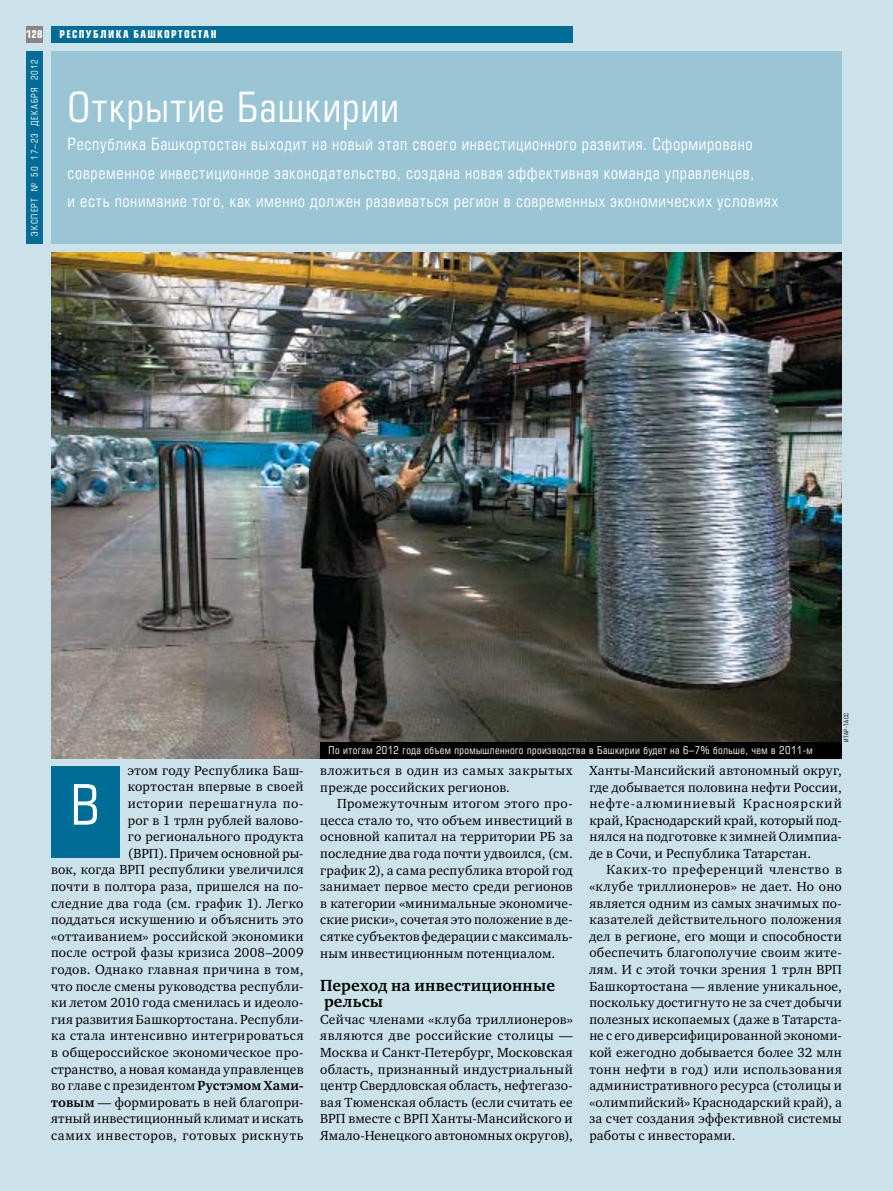
<style>
.page{position:relative;width:893px;height:1191px;background:#cce2ea}
.page>*{position:absolute;margin:0;border:0;box-sizing:border-box;transform-origin:0 0}
.t1{font:54.15px "Europe Cond";color:#fff}
.t2{font:40.5px "Europe Cond";letter-spacing:.03em;color:#fff}
.t3{font:16.5px/28.5px "Europe Cond";letter-spacing:.035em;color:#fff}
.t4{font:700 16.5px/16.6px "Charter ITC";letter-spacing:.01em;color:#000}
.t5{font:13.5px/16.6px "Charter ITC";letter-spacing:.02em;color:#000;text-align:justify}
.t6{font:10.5px "Europe Cond";letter-spacing:.04em;color:#fff}
.t7{font:700 10.5px "Europe Cond";letter-spacing:.125em;color:#fff}
.t8{font:9px "Europe Cond";letter-spacing:.11em;color:#fff}
.t9{font:6px "Europe Cond";letter-spacing:.1em;color:#000}
.s1{font-weight:700}
</style>
<div class="page">
<div style="left:51px;top:26px;width:522px;height:17px;background:#006d96"></div>
<div style="left:26px;top:26px;width:17px;height:17px;background:#878682"></div>
<div style="left:26px;top:51px;width:17px;height:193px;background:#006d96"></div>
<div style="left:51px;top:766px;width:68px;height:92px;background:#006d96"></div>
<div style="left:51px;top:51px;width:791px;height:193px;background:#99c5d5"></div>
<img style="left:52px;top:252px;width:790px;height:506px">
<div style="left:320px;top:741px;width:522px;height:17px;background:#000"></div>
<p class="t7" style="left:26px;top:28px;width:18px">128</p>
<p class="t7" style="left:60px;top:28px;width:158px">РЕСПУБЛИКА БАШКОРТОСТАН</p>
<p class="t8" style="left:29px;top:235px;width:178px;rotate:-90deg">ЭКСПЕРТ № 50 17–23 ДЕКАБРЯ 2012</p>
<h2 class="t2" style="left:68px;top:82px;width:333px">Открытие Башкирии</h2>
<p class="t3" style="left:68px;top:130px;width:712px">Республика Башкортостан выходит на новый этап своего инвестиционного развития. Сформировано современное инвестиционное законодательство, создана новая эффективная команда управленцев,<br>и есть понимание того, как именно должен развиваться регион в современных экономических условиях</p>
<p class="t6" style="left:329px;top:743px;width:485px">По итогам 2012 года объем промышленного производства в Башкирии будет на 6–7% больше, чем в 2011-м</p>
<p class="t9" style="left:842px;top:741px;width:30px;rotate:-90deg">ИТАР-ТАСС</p>
<p class="t5" style="left:51px;top:762px;width:254px;text-align:right">этом году Республика Баш-<br>кортостан впервые в своей<br>истории перешагнула по-<br>рог в 1 трлн рублей валово-<br>го регионального продукта<br>(ВРП). Причем основной ры-<br>вок, когда ВРП республики увеличился почти в полтора раза, пришелся на по&shy;следние два года (см. график 1). Легко поддаться искушению и объяснить это «оттаиванием» российской экономики после острой фазы кризиса 2008–2009 годов. Однако главная причина в том, что после смены руководства республи&shy;ки летом 2010 года сменилась и идеоло&shy;гия развития Башкортостана. Республи&shy;ка стала интенсивно интегрироваться в общероссийское экономическое про&shy;странство, а новая команда управленцев во главе с президентом <span class="s1">Рустэмом Хами&shy;товым</span> — формировать в ней благопри&shy;ятный инвестиционный климат и искать самих инвесторов, готовых рискнуть</p>
<p class="t5" style="left:320px;top:762px;width:254px">вложиться в один из самых закрытых прежде российских регионов.</p>
<h1 class="t1" style="left:71px;top:771px;width:31px">В</h1>
<p class="t5" style="left:320px;top:795px;width:254px;text-indent:17px">Промежуточным итогом этого про&shy;цесса стало то, что объем инвестиций в основной капитал на территории РБ за последние два года почти удвоился, (см. график 2), а сама республика второй год занимает первое место среди регионов в категории «минимальные экономиче&shy;ские риски», сочетая это положение в де&shy;сятке субъектов федерации с максималь&shy;ным инвестиционным потенциалом.</p>
<p class="t4" style="left:320px;top:976px;width:236px">Переход на инвестиционные рельсы</p>
<p class="t5" style="left:320px;top:1011px;width:254px">Сейчас членами «клуба триллионеров» являются две российские столицы — Москва и Санкт-Петербург, Московская область, признанный индустриальный центр Свердловская область, нефтегазо&shy;вая Тюменская область (если считать ее ВРП вместе с ВРП Ханты-Мансийского и Ямало-Ненецкого автономных округов),</p>
<p class="t5" style="left:589px;top:762px;width:254px">Ханты-Мансийский автономный округ, где добывается половина нефти России, нефте-алюминиевый Красноярский край, Краснодарский край, который под&shy;нялся на подготовке к зимней Олимпиа&shy;де в Сочи, и Республика Татарстан.</p>
<p class="t5" style="left:589px;top:861px;width:254px;text-indent:17px">Каких-то преференций членство в «клубе триллионеров» не дает. Но оно является одним из самых значимых по&shy;казателей действительного положения дел в регионе, его мощи и способности обеспечить благополучие своим жите&shy;лям. И с этой точки зрения 1 трлн ВРП Башкортостана — явление уникальное, поскольку достигнуто не за счет добычи полезных ископаемых (даже в Татарста&shy;не с его диверсифицированной экономи&shy;кой ежегодно добывается более 32 млн тонн нефти в год) или использования административного ресурса (столицы и «олимпийский» Краснодарский край), а за счет создания эффективной системы работы с инвесторами.</p>
</div>
